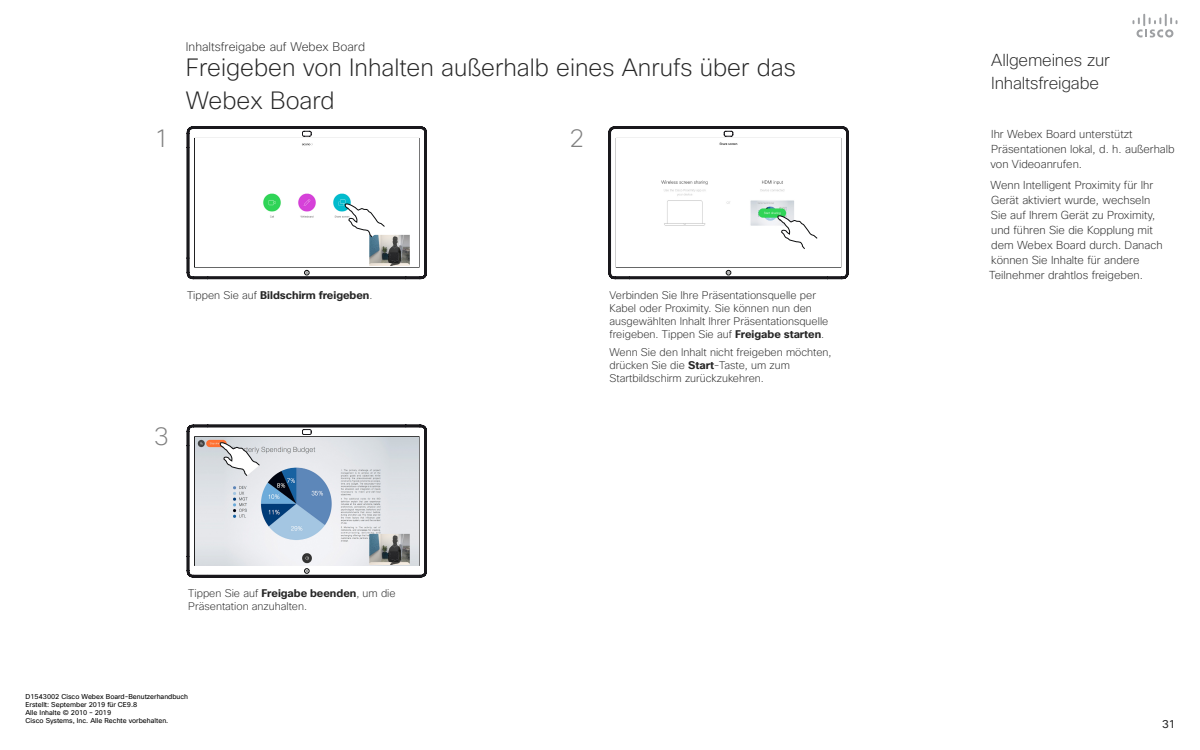
<style>
.page{position:relative;width:1200px;height:750px;background:#fff}
.page>*{position:absolute;margin:0;border:0;box-sizing:border-box;transform-origin:0 0}
.t1{font:200 25px "Cisco Sans";color:#808080}
.t2{font:200 24.31px/32.4px "Cisco Sans";color:#262626}
.t3{font:200 16.88px/22.5px "Cisco Sans";letter-spacing:-.01em;color:#262626}
.t4{font:200 12.19px "Cisco Sans";color:#262626}
.t5{font:200 11.25px/15px "Cisco Sans";color:#262626}
.t6{font:11.25px "Cisco Sans";color:#262626}
.t7{font:200 10.81px/13px "Cisco Sans";color:#262626}
.t8{font:700 10.81px "Cisco Sans";color:#262626}
.t9{font:6.88px/8.2px "Cisco Sans";color:#000}
.s1{font-weight:200}
.s2{font-weight:700}
</style>
<div class="page">
<svg style="left:1132px;top:14px;width:46px;height:24px"></svg>
<svg style="left:187px;top:127px;width:240px;height:152px"></svg>
<svg style="left:304px;top:270px;width:5px;height:5px"></svg>
<img style="left:195px;top:139px;width:224px;height:128px">
<svg style="left:187px;top:425px;width:240px;height:152px"></svg>
<svg style="left:304px;top:568px;width:5px;height:5px"></svg>
<img style="left:195px;top:437px;width:224px;height:128px">
<svg style="left:609px;top:127px;width:239px;height:152px"></svg>
<svg style="left:726px;top:270px;width:5px;height:5px"></svg>
<img style="left:617px;top:139px;width:223px;height:128px">
<svg style="left:345px;top:181px;width:40px;height:56px"></svg>
<svg style="left:777px;top:193px;width:41px;height:56px"></svg>
<svg style="left:220px;top:424px;width:40px;height:52px"></svg>
<p class="t4" style="left:186px;top:39px;width:181px">Inhaltsfreigabe auf Webex Board</p>
<h2 class="t2" style="left:186px;top:51px;width:611px">Freigeben von Inhalten außerhalb eines Anrufs über das<br>Webex Board</h2>
<h1 class="t1" style="left:154px;top:123px;width:17px">1</h1>
<h1 class="t1" style="left:569px;top:123px;width:16px">2</h1>
<h1 class="t1" style="left:154px;top:420px;width:17px">3</h1>
<p class="t8" style="left:187px;top:288px;width:187px"><span class="s1">Tippen Sie auf</span> Bildschirm freigeben<span class="s1">.</span></p>
<p class="t7" style="left:610px;top:288px;width:220px">Verbinden Sie Ihre Präsentationsquelle per Kabel oder Proximity. Sie können nun den ausgewählten Inhalt Ihrer Präsentationsquelle freigeben. Tippen Sie auf <span class="s2">Freigabe starten</span>.</p>
<p class="t7" style="left:610px;top:346px;width:224px">Wenn Sie den Inhalt nicht freigeben möchten, drücken Sie die <span class="s2">Start</span>-Taste, um zum<br>Startbildschirm zurückzukehren.</p>
<p class="t7" style="left:188px;top:587px;width:209px">Tippen Sie auf <span class="s2">Freigabe beenden</span>, um die<br>Präsentation anzuhalten.</p>
<p class="t9" style="left:25px;top:692px;width:164px">D1543002 Cisco Webex Board-Benutzerhandbuch Erstellt: September 2019 für CE9.8<br>Alle Inhalte © 2010 – 2019<br>Cisco Systems, Inc. Alle Rechte vorbehalten.</p>
<h3 class="t3" style="left:991px;top:49px;width:120px">Allgemeines zur<br>Inhaltsfreigabe</h3>
<p class="t5" style="left:991px;top:126px;width:186px">Ihr Webex Board unterstützt<br>Präsentationen lokal, d. h. außerhalb von Videoanrufen.</p>
<p class="t5" style="left:989px;top:177px;width:175px">Wenn Intelligent Proximity für Ihr<br>Gerät aktiviert wurde, wechseln<br>Sie auf Ihrem Gerät zu Proximity, und führen Sie die Kopplung mit dem Webex Board durch. Danach können Sie Inhalte für andere<br>Teilnehmer drahtlos freigeben.</p>
<p class="t6" style="left:1162px;top:716px;width:15px">31</p>
</div>
